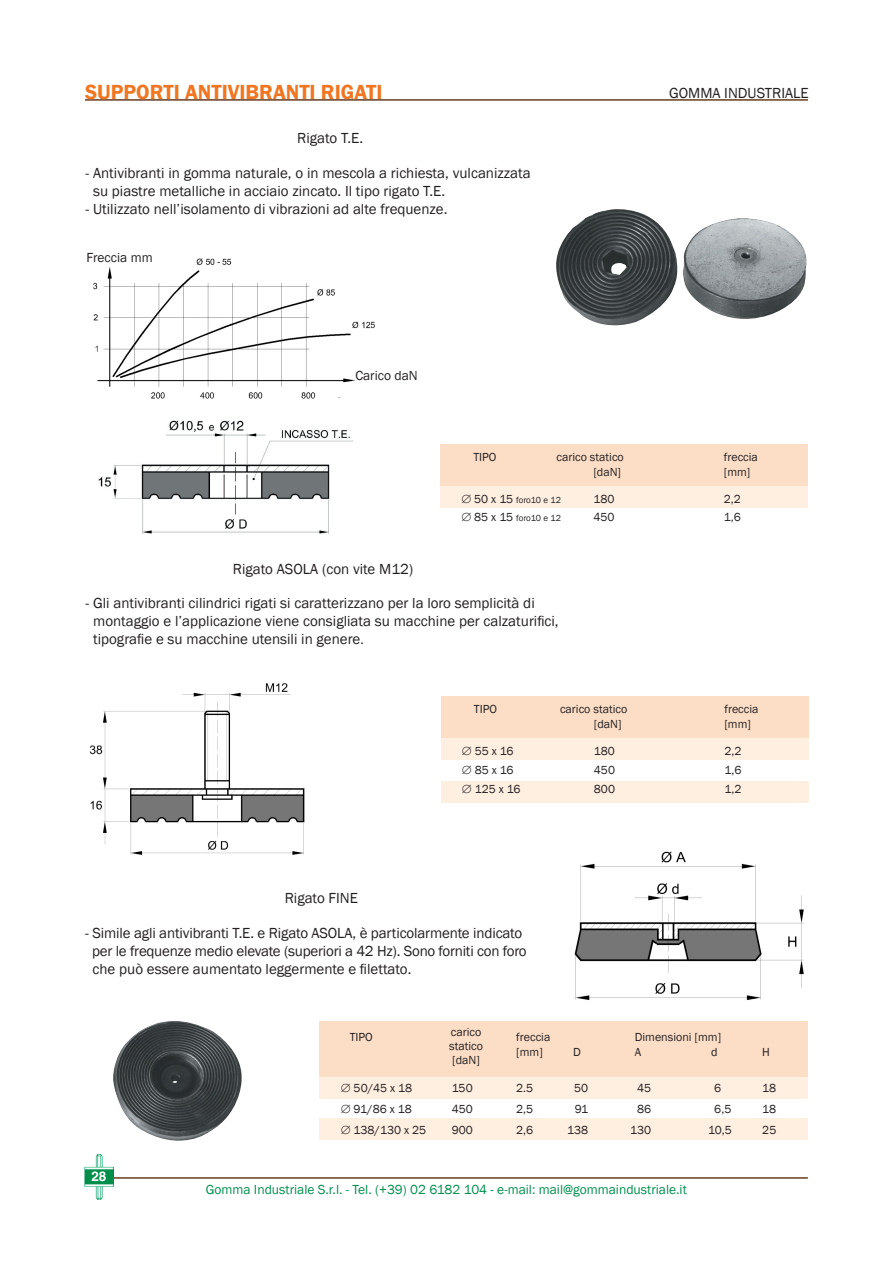
<style>
.page{position:relative;width:893px;height:1263px;background:#fff}
.page>*{position:absolute;margin:0;border:0;box-sizing:border-box;transform-origin:0 0}
.t1{font:600 21px "Franklin Gothic";color:#f17621}
.Normale{font:15px "Franklin Gothic";color:#231f20}
.t2{font:13.5px "Franklin Gothic";color:#008f4d}
.t3{font:13.5px "Franklin Gothic";color:#231f20}
.t4{font:700 13.5px "Helvetica";color:#fff}
.t5{font:12px "Franklin Gothic";color:#231f20}
.t6{font:9px "Franklin Gothic";letter-spacing:-.01em;color:#231f20}
.s1{font-size:12px}
.s2{font-size:13.5px}
</style>
<div class="page">
<hr style="left:84px;top:1177px;width:724px;height:1px;background:#231f20">
<img style="left:85px;top:1155px;width:29px;height:45px">
<hr style="left:85px;top:100px;width:723px;height:1px;background:#231f20">
<img style="left:98px;top:420px;width:255px;height:114px">
<img style="left:90px;top:683px;width:215px;height:172px">
<img style="left:574px;top:851px;width:230px;height:150px">
<div style="left:441px;top:696px;width:367px;height:42px;background:#fcdec6"></div>
<div style="left:441px;top:738px;width:367px;height:22px;background:#feefe1"></div>
<div style="left:441px;top:781px;width:367px;height:21px;background:#feefe1"></div>
<img style="left:93px;top:258px;width:282px;height:141px">
<img style="left:556px;top:209px;width:110px;height:117px">
<img style="left:666px;top:218px;width:141px;height:101px">
<img style="left:113px;top:1021px;width:129px;height:120px">
<div style="left:440px;top:444px;width:368px;height:43px;background:#fcdec6"></div>
<div style="left:440px;top:487px;width:368px;height:21px;background:#feefe1"></div>
<div style="left:319px;top:1077px;width:489px;height:21px;background:#feefe1"></div>
<div style="left:319px;top:1118px;width:489px;height:22px;background:#feefe1"></div>
<div style="left:319px;top:1022px;width:489px;height:55px;background:#fcdec6"></div>
<p class="t1" style="left:85px;top:79px;width:299px">SUPPORTI ANTIVIBRANTI RIGATI</p>
<p class="Normale" style="left:297px;top:129px;width:67px">Rigato T.E.</p>
<p class="Normale" style="left:86px;top:163px;width:447px">- Antivibranti in gomma naturale, o in mescola a richiesta, vulcanizzata</p>
<p class="Normale" style="left:93px;top:181px;width:354px">su piastre metalliche in acciaio zincato. Il tipo rigato T.E.</p>
<p class="Normale" style="left:86px;top:199px;width:363px">- Utilizzato nell’isolamento di vibrazioni ad alte frequenze.</p>
<p class="t3" style="left:87px;top:249px;width:68px">Freccia mm</p>
<p class="t3" style="left:355px;top:367px;width:64px">Carico daN</p>
<p class="Normale" style="left:669px;top:83px;width:141px">GOMMA INDUSTRIALE</p>
<p class="t5" style="left:473px;top:450px;width:25px">TIPO</p>
<p class="t5" style="left:556px;top:450px;width:69px">carico statico</p>
<p class="t5" style="left:724px;top:450px;width:36px">freccia</p>
<p class="t5" style="left:593px;top:465px;width:29px">[daN]</p>
<p class="t5" style="left:724px;top:465px;width:28px">[mm]</p>
<p class="t6" style="left:461px;top:495px;width:101px">∅ <span class="s1">50 x 15</span> foro10 e 12</p>
<p class="t5" style="left:593px;top:492px;width:23px">180</p>
<p class="t5" style="left:724px;top:492px;width:19px">2,2</p>
<p class="t6" style="left:461px;top:513px;width:101px">∅ <span class="s1">85 x 15</span> foro10 e 12</p>
<p class="t5" style="left:593px;top:510px;width:23px">450</p>
<p class="t5" style="left:724px;top:510px;width:18px">1,6</p>
<p class="Normale" style="left:233px;top:559px;width:182px">Rigato ASOLA (con vite M12)</p>
<p class="Normale" style="left:86px;top:594px;width:451px">- Gli antivibranti cilindrici rigati si caratterizzano per la loro semplicità di</p>
<p class="Normale" style="left:93px;top:612px;width:467px">montaggio e l’applicazione viene consigliata su macchine per calzaturifici,</p>
<p class="Normale" style="left:93px;top:630px;width:272px">tipografie e su macchine utensili in genere<span class="s2">.</span></p>
<p class="t5" style="left:474px;top:702px;width:25px">TIPO</p>
<p class="t5" style="left:560px;top:702px;width:69px">carico statico</p>
<p class="t5" style="left:724px;top:702px;width:36px">freccia</p>
<p class="t5" style="left:594px;top:717px;width:29px">[daN]</p>
<p class="t5" style="left:724px;top:717px;width:28px">[mm]</p>
<p class="t5" style="left:462px;top:744px;width:53px">∅ 55 x 16</p>
<p class="t5" style="left:594px;top:744px;width:23px">180</p>
<p class="t5" style="left:724px;top:744px;width:19px">2,2</p>
<p class="t5" style="left:462px;top:762px;width:53px">∅ 85 x 16</p>
<p class="t5" style="left:594px;top:762px;width:23px">450</p>
<p class="t5" style="left:724px;top:762px;width:18px">1,6</p>
<p class="t5" style="left:462px;top:781px;width:60px">∅ 125 x 16</p>
<p class="t5" style="left:594px;top:781px;width:23px">800</p>
<p class="t5" style="left:724px;top:781px;width:18px">1,2</p>
<p class="Normale" style="left:285px;top:889px;width:75px">Rigato FINE</p>
<p class="Normale" style="left:85px;top:923px;width:439px">- Simile agli antivibranti T.E. e Rigato ASOLA, è particolarmente indicato</p>
<p class="Normale" style="left:92px;top:941px;width:436px">per le frequenze medio elevate (superiori a 42 Hz). Sono forniti con foro</p>
<p class="Normale" style="left:93px;top:959px;width:320px">che può essere aumentato leggermente e filettato.</p>
<p class="t4" style="left:91px;top:1168px;width:17px">28</p>
<p class="t5" style="left:451px;top:1024px;width:32px">carico</p>
<p class="t5" style="left:449px;top:1039px;width:35px">statico</p>
<p class="t5" style="left:452px;top:1053px;width:29px">[daN]</p>
<p class="t5" style="left:350px;top:1030px;width:25px">TIPO</p>
<p class="t5" style="left:516px;top:1030px;width:36px">freccia</p>
<p class="t5" style="left:635px;top:1030px;width:88px">Dimensioni [mm]</p>
<p class="t5" style="left:516px;top:1045px;width:28px">[mm]</p>
<p class="t5" style="left:573px;top:1045px;width:9px">D</p>
<p class="t5" style="left:635px;top:1045px;width:8px">A</p>
<p class="t5" style="left:711px;top:1045px;width:8px">d</p>
<p class="t5" style="left:762px;top:1045px;width:9px">H</p>
<p class="t5" style="left:341px;top:1081px;width:73px">∅ 50/45 x 18</p>
<p class="t5" style="left:452px;top:1081px;width:22px">150</p>
<p class="t5" style="left:516px;top:1081px;width:19px">2.5</p>
<p class="t5" style="left:574px;top:1081px;width:16px">50</p>
<p class="t5" style="left:637px;top:1081px;width:16px">45</p>
<p class="t5" style="left:714px;top:1081px;width:9px">6</p>
<p class="t5" style="left:762px;top:1081px;width:15px">18</p>
<p class="t5" style="left:341px;top:1102px;width:73px">∅ 91/86 x 18</p>
<p class="t5" style="left:452px;top:1102px;width:23px">450</p>
<p class="t5" style="left:516px;top:1102px;width:19px">2,5</p>
<p class="t5" style="left:575px;top:1102px;width:15px">91</p>
<p class="t5" style="left:637px;top:1102px;width:16px">86</p>
<p class="t5" style="left:714px;top:1102px;width:19px">6,5</p>
<p class="t5" style="left:762px;top:1102px;width:15px">18</p>
<p class="t5" style="left:341px;top:1123px;width:87px">∅ 138/130 x 25</p>
<p class="t5" style="left:452px;top:1123px;width:23px">900</p>
<p class="t5" style="left:516px;top:1123px;width:19px">2,6</p>
<p class="t5" style="left:567px;top:1123px;width:22px">138</p>
<p class="t5" style="left:630px;top:1123px;width:22px">130</p>
<p class="t5" style="left:708px;top:1123px;width:25px">10,5</p>
<p class="t5" style="left:762px;top:1123px;width:16px">25</p>
<p class="t2" style="left:206px;top:1181px;width:483px">Gomma Industriale S.r.l. - Tel. (+39) 02 6182 104 - e-mail: mail@gommaindustriale.it</p>
</div>
